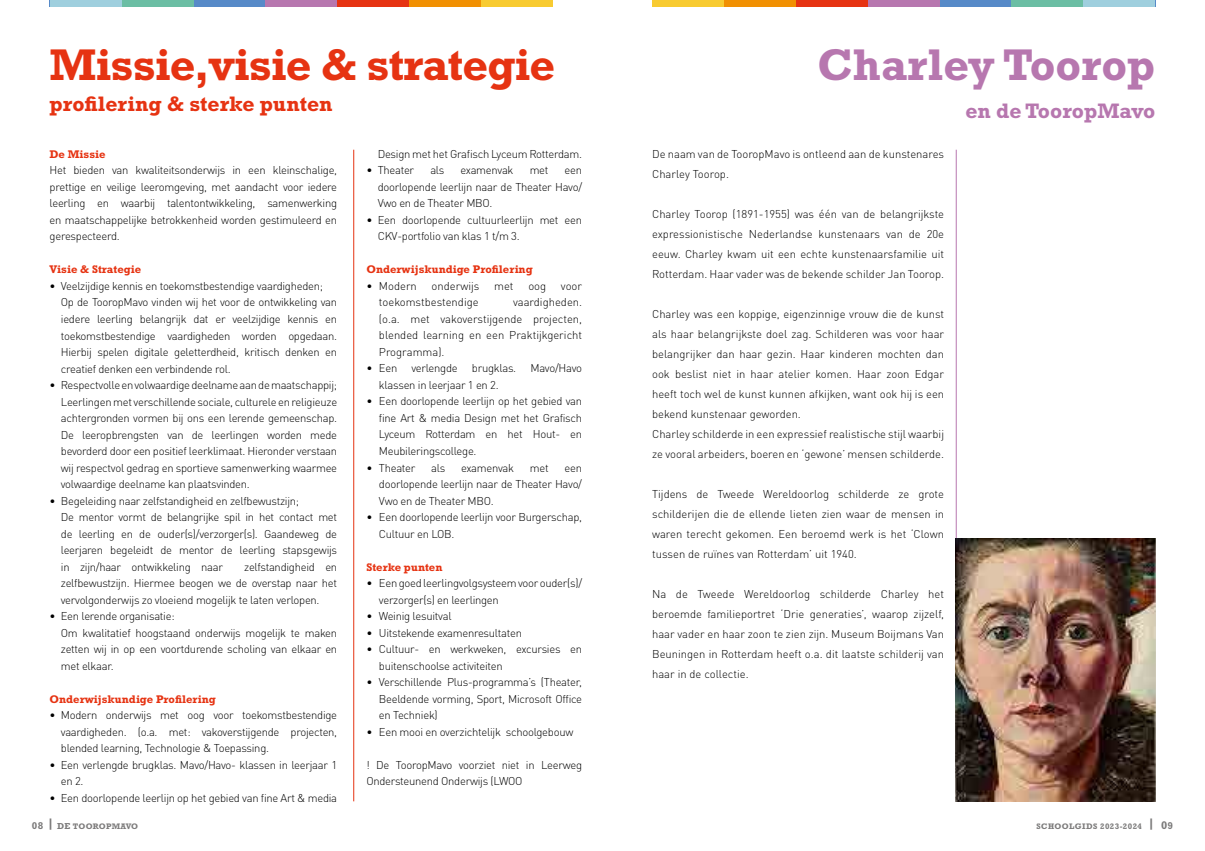
<style>
.page{position:relative;width:1205px;height:851px;background:#fff}
.page>*{position:absolute;margin:0;border:0;box-sizing:border-box;transform-origin:0 0}
.t1{font:700 45px "Rockwell Std";letter-spacing:-.02em;color:#e63312}
.t2{font:700 45px "Rockwell Std";color:#b777af}
.t3{font:700 21.25px "Rockwell Std";color:#e63312}
.t4{font:700 21.25px "Rockwell Std";color:#b777af}
.t5{font:300 11.25px/16.5px "DIN Pro";letter-spacing:-.025em;color:#000;text-align:justify}
.t6{font:300 11.25px/20px "DIN Pro";color:#000}
.t7{font:700 11.25px "Rockwell Std";color:#e63312}
.t8{font:700 8.12px "Rockwell Std";letter-spacing:.05em;color:#7c7b7b}
.t9{font:700 8.12px "Rockwell Std";letter-spacing:.03em;color:#7c7b7b}
.s1{font-size:10px}
.s2{font-size:8.75px}
.s3{font-size:11.25px}
</style>
<div class="page">
<div style="left:652px;top:0;width:503px;height:7px;background:#f8cb31"></div>
<div style="left:724px;top:0;width:431px;height:7px;background:#f19002"></div>
<div style="left:796px;top:0;width:359px;height:7px;background:#e63312"></div>
<div style="left:868px;top:0;width:287px;height:7px;background:#b777af"></div>
<div style="left:939px;top:0;width:216px;height:7px;background:#578ac8"></div>
<div style="left:1011px;top:0;width:144px;height:7px;background:#6bbea4"></div>
<div style="left:1083px;top:0;width:72px;height:7px;background:#9fcfde"></div>
<div style="left:50px;top:0;width:503px;height:7px;background:#f8cb31"></div>
<div style="left:50px;top:0;width:431px;height:7px;background:#f19002"></div>
<div style="left:50px;top:0;width:359px;height:7px;background:#e63312"></div>
<div style="left:50px;top:0;width:287px;height:7px;background:#b777af"></div>
<div style="left:50px;top:0;width:215px;height:7px;background:#578ac8"></div>
<div style="left:50px;top:0;width:143px;height:7px;background:#6bbea4"></div>
<div style="left:50px;top:0;width:71px;height:7px;background:#9fcfde"></div>
<hr style="left:353px;top:150px;width:1px;height:651px;background:#e63312">
<hr style="left:956px;top:150px;width:1px;height:651px;background:#b777af">
<img style="left:955px;top:539px;width:200px;height:262px">
<h1 class="t1" style="left:50px;top:38px;width:507px">Missie,visie &amp; strategie</h1>
<h2 class="t3" style="left:50px;top:92px;width:284px">profilering &amp; sterke punten</h2>
<p class="t7" style="left:50px;top:147px;width:57px">De Missie</p>
<p class="t5" style="left:50px;top:161px;width:289px">Het bieden van kwaliteitsonderwijs in een kleinschalige, prettige en veilige leeromgeving, met aandacht voor iedere leerling en waarbij talentontwikkeling, samenwerking en maatschappelijke betrokkenheid worden gestimuleerd en gerespecteerd.</p>
<p class="t7" style="left:50px;top:263px;width:93px">Visie &amp; Strategie</p>
<p class="t5" style="left:61px;top:276px;width:278px;text-align:left;text-indent:-11px">• Veelzijdige kennis en toekomstbestendige vaardigheden; Op de TooropMavo vinden wij het voor de ontwikkeling van iedere leerling belangrijk dat er veelzijdige kennis en toekomstbestendige vaardigheden worden opgedaan.<br>Hierbij spelen digitale geletterdheid, kritisch denken en creatief denken een verbindende rol.</p>
<p class="t5" style="left:61px;top:375px;width:278px;text-indent:-11px">• Respectvolle en volwaardige deelname aan de maatschappij; Leerlingen met verschillende sociale, culturele en religieuze achtergronden vormen bij ons een lerende gemeenschap.<br>De leeropbrengsten van de leerlingen worden mede bevorderd door een positief leerklimaat. Hieronder verstaan wij respectvol gedrag en sportieve samenwerking waarmee volwaardige deelname kan plaatsvinden.</p>
<p class="t5" style="left:61px;top:491px;width:278px;text-align:left;text-indent:-11px">• Begeleiding naar zelfstandigheid en zelfbewustzijn;<br>De mentor vormt de belangrijke spil in het contact met de leerling en de ouder(s)/verzorger(s). Gaandeweg de leerjaren begeleidt de mentor de leerling stapsgewijs in zijn/haar ontwikkeling naar</p>
<p class="t5" style="left:61px;top:557px;width:278px;text-indent:183px">zelfstandigheid en zelfbewustzijn. Hiermee beogen we de overstap naar het vervolgonderwijs zo vloeiend mogelijk te laten verlopen.</p>
<p class="t5" style="left:61px;top:607px;width:278px;text-align:left;text-indent:-11px">• Een lerende organisatie:<br>Om kwalitatief hoogstaand onderwijs mogelijk te maken zetten wij in op een voortdurende scholing van elkaar en met elkaar.</p>
<p class="t7" style="left:50px;top:692px;width:168px">Onderwijskundige Profilering</p>
<p class="t5" style="left:61px;top:706px;width:278px;text-indent:-11px">• Modern onderwijs met oog voor toekomstbestendige vaardigheden. (o.a. met: vakoverstijgende projecten, blended learning, Technologie &amp; Toepassing.</p>
<p class="t5" style="left:61px;top:755px;width:278px;text-indent:-11px">• Een verlengde brugklas. Mavo/Havo- klassen in leerjaar 1 en 2.</p>
<p class="t5" style="left:50px;top:788px;width:289px">• Een doorlopende leerlijn op het gebied van fine Art &amp; media</p>
<p class="t9" style="left:32px;top:821px;width:108px"><span class="s1">08</span> <sup>|</sup> <span class="s2">DE</span> TOOROPMAVO</p>
<p class="t5" style="left:378px;top:144px;width:206px">Design met het Grafisch Lyceum Rotterdam.</p>
<p class="t5" style="left:366px;top:161px;width:49px">• Theater</p>
<p class="t5" style="left:430px;top:161px;width:16px">als</p>
<p class="t5" style="left:460px;top:161px;width:54px">examenvak</p>
<p class="t5" style="left:530px;top:161px;width:20px">met</p>
<p class="t5" style="left:378px;top:161px;width:206px;text-indent:187px">een doorlopende leerlijn naar de Theater Havo/ Vwo en de Theater MBO.</p>
<p class="t5" style="left:378px;top:210px;width:206px;text-indent:-11px">• Een doorlopende cultuurleerlijn met een<br>CKV-portfolio van klas 1 t/m 3.</p>
<p class="t7" style="left:366px;top:263px;width:168px">Onderwijskundige Profilering</p>
<p class="t5" style="left:366px;top:276px;width:52px">• Modern</p>
<p class="t6" style="left:432px;top:275px;width:49px">onderwijs</p>
<p class="t5" style="left:494px;top:276px;width:21px">met</p>
<p class="t5" style="left:528px;top:276px;width:19px">oog</p>
<p class="t5" style="left:561px;top:276px;width:23px">voor</p>
<p class="t6" style="left:379px;top:291px;width:101px">toekomstbestendige</p>
<p class="t5" style="left:379px;top:293px;width:205px;text-indent:134px">vaardigheden. (o.a. met vakoverstijgende projecten, blended learning en een Praktijkgericht Programma).</p>
<p class="t5" style="left:366px;top:359px;width:32px">• Een</p>
<p class="t5" style="left:411px;top:359px;width:48px">verlengde</p>
<p class="t5" style="left:472px;top:359px;width:46px">brugklas.</p>
<p class="t5" style="left:530px;top:359px;width:53px">Mavo/Havo</p>
<p class="t5" style="left:379px;top:375px;width:121px">klassen in leerjaar 1 en 2.</p>
<p class="t5" style="left:379px;top:392px;width:205px;text-indent:-12px">• Een doorlopende leerlijn op het gebied van fine Art &amp; media Design met het Grafisch Lyceum Rotterdam en het Hout- en Meubileringscollege.</p>
<p class="t5" style="left:366px;top:458px;width:51px">• Theater</p>
<p class="t5" style="left:431px;top:458px;width:16px">als</p>
<p class="t5" style="left:461px;top:458px;width:54px">examenvak</p>
<p class="t5" style="left:530px;top:458px;width:20px">met</p>
<p class="t5" style="left:379px;top:458px;width:205px;text-indent:186px">een doorlopende leerlijn naar de Theater Havo/ Vwo en de Theater MBO.</p>
<p class="t5" style="left:379px;top:507px;width:205px;text-indent:-12px">• Een doorlopende leerlijn voor Burgerschap,<br>Cultuur en LOB.</p>
<p class="t7" style="left:366px;top:560px;width:77px">Sterke punten</p>
<p class="t5" style="left:379px;top:573px;width:205px;text-indent:-12px">• Een goed leerlingvolgsysteem voor ouder(s)/ verzorger(s) en leerlingen</p>
<p class="t5" style="left:366px;top:606px;width:87px">• Weinig lesuitval</p>
<p class="t5" style="left:366px;top:623px;width:157px">• Uitstekende examenresultaten</p>
<p class="t5" style="left:379px;top:639px;width:205px;text-indent:-12px">• Cultuur- en werkweken, excursies en buitenschoolse activiteiten</p>
<p class="t5" style="left:379px;top:672px;width:205px;text-indent:-12px">• Verschillende Plus-programma’s (Theater, Beeldende vorming, Sport, Microsoft Office en Techniek)</p>
<p class="t5" style="left:366px;top:722px;width:208px">• Een mooi en overzichtelijk schoolgebouw</p>
<p class="t5" style="left:366px;top:755px;width:217px">! De TooropMavo voorziet niet in Leerweg<br>Ondersteunend Onderwijs (LWOO</p>
<h1 class="t2" style="left:818px;top:38px;width:339px">Charley Toorop</h1>
<h2 class="t4" style="left:965px;top:98px;width:191px">en de TooropMavo</h2>
<p class="t6" style="left:652px;top:143px;width:293px">De naam van de TooropMavo is ontleend aan de kunstenares<br>Charley Toorop.</p>
<p class="t5" style="left:652px;top:203px;width:293px;line-height:20px">Charley Toorop (1891-1955) was één van de belangrijkste expressionistische Nederlandse kunstenaars van de 20e eeuw. Charley kwam uit een echte kunstenaarsfamilie uit Rotterdam. Haar vader was de bekende schilder Jan Toorop.</p>
<p class="t6" style="left:652px;top:303px;width:294px">Charley was een koppige, eigenzinnige vrouw die de kunst als haar belangrijkste doel zag. Schilderen was voor haar belangrijker dan haar gezin. Haar kinderen mochten dan ook beslist niet in haar atelier komen. Haar zoon Edgar heeft toch wel de kunst kunnen afkijken, want ook hij is een bekend kunstenaar geworden.<br>Charley schilderde in een expressief realistische stijl waarbij ze vooral arbeiders, boeren en ‘gewone’ mensen schilderde.</p>
<p class="t5" style="left:652px;top:483px;width:294px;line-height:20px">Tijdens de Tweede Wereldoorlog schilderde ze grote schilderijen die de ellende lieten zien waar de mensen in waren terecht gekomen. Een beroemd werk is het ‘Clown tussen de ruïnes van Rotterdam’ uit 1940.</p>
<p class="t5" style="left:652px;top:583px;width:293px;line-height:20px">Na de Tweede Wereldoorlog schilderde Charley het beroemde familieportret ‘Drie generaties’, waarop zijzelf, haar vader en haar zoon te zien zijn. Museum Boijmans Van Beuningen in Rotterdam heeft o.a. dit laatste schilderij van haar in de collectie.</p>
<p class="t8" style="left:1036px;top:821px;width:138px">SCHOOLGIDS 2023-2024 <sup>|</sup> <span class="s3">0</span><span class="s1">9</span></p>
</div>
